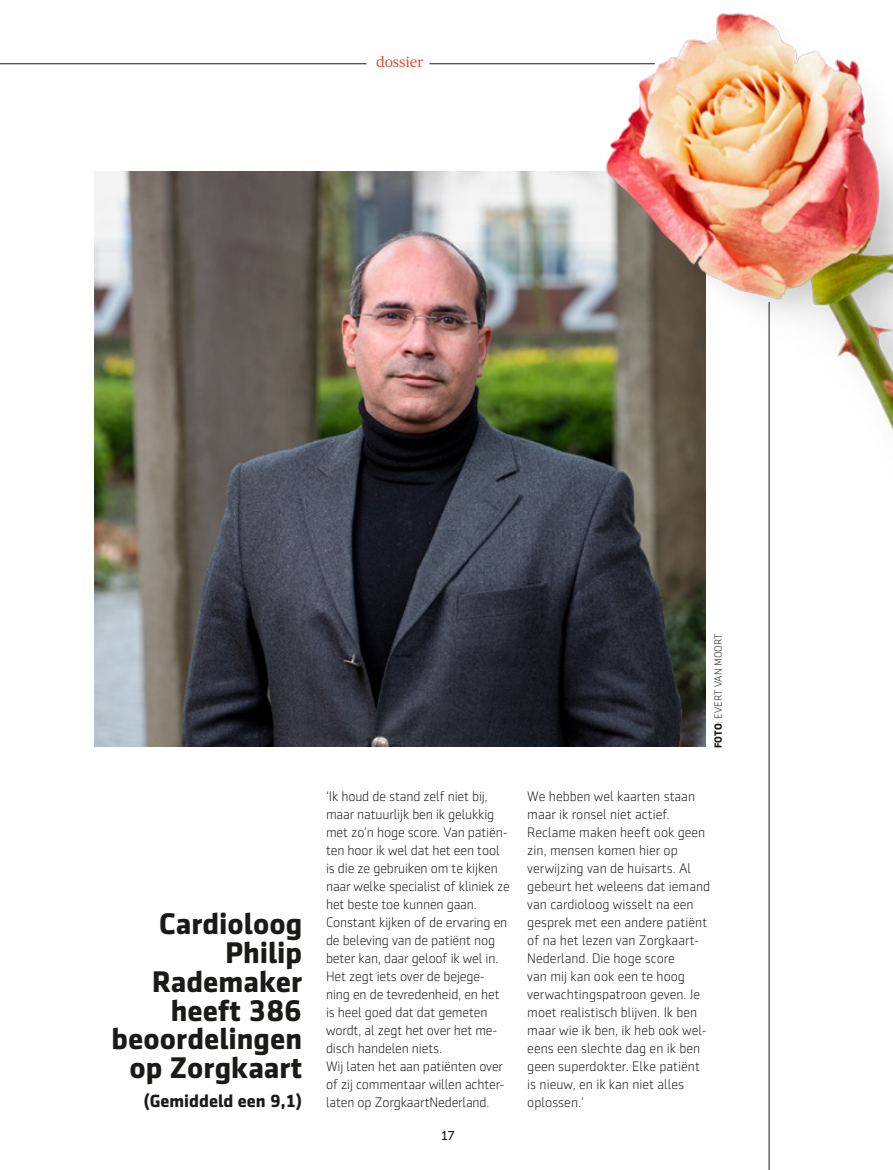
<style>
.page{position:relative;width:893px;height:1170px;background:#fff}
.page>*{position:absolute;margin:0;border:0;box-sizing:border-box;transform-origin:0 0}
.t1{font:700 30.15px/28.7px "Sentico Sans DT";color:#1a1a18;text-align:right}
.t2{font:700 17.85px "Sentico Sans DT";color:#1a1a18}
.t3{font:15px "Acta";letter-spacing:-.01em;color:#e84022}
.t4{font:300 13.95px/18px "Sentico Sans DT";letter-spacing:-.01em;color:#1a1a18}
.t5{font:12.75px "Museo Sans 500";color:#1a1a18}
.t6{font:300 10.5px "Sentico Sans DT";color:#1a1a18}
.s1{font-weight:700}
</style>
<div class="page">
<hr style="left:429px;top:63px;width:226px;height:1px;background:#1a1a18">
<hr style="left:0;top:63px;width:367px;height:1px;background:#1a1a18">
<hr style="left:769px;top:302px;width:1px;height:867px;background:#1a1a18">
<img style="left:95px;top:171px;width:611px;height:575px">
<img style="left:543px;top:13px;width:350px;height:698px">
<p class="t3" style="left:376px;top:53px;width:49px">dossier</p>
<h1 class="t1" style="left:112px;top:909px;width:192px">Cardioloog<br>Philip<br>Rademaker heeft 386 beoordelingen op Zorgkaart</h1>
<p class="t2" style="left:144px;top:1090px;width:159px">(Gemiddeld een 9,1)</p>
<p class="t6" style="left:713px;top:747px;width:116px;rotate:-90deg"><span class="s1">FOTO</span>: EVERT VAN MOORT</p>
<p class="t4" style="left:326px;top:787px;width:185px">‘Ik houd de stand zelf niet bij, maar natuurlijk ben ik gelukkig met zo’n hoge score. Van patiën&shy;ten hoor ik wel dat het een tool is die ze gebruiken om te kijken naar welke specialist of kliniek ze het beste toe kunnen gaan.<br>Constant kijken of de ervaring en de beleving van de patiënt nog beter kan, daar geloof ik wel in.<br>Het zegt iets over de bejege&shy;ning en de tevredenheid, en het is heel goed dat dat gemeten wordt, al zegt het over het me&shy;disch handelen niets.<br>Wij laten het aan patiënten over of zij commentaar willen achter&shy;laten op ZorgkaartNederland.</p>
<p class="t4" style="left:527px;top:787px;width:184px">We hebben wel kaarten staan maar ik ronsel niet actief.<br>Reclame maken heeft ook geen zin, mensen komen hier op verwijzing van de huisarts. Al gebeurt het weleens dat iemand van cardioloog wisselt na een gesprek met een andere patiënt of na het lezen van Zorgkaart-<br>Nederland. Die hoge score<br>van mij kan ook een te hoog verwachtingspatroon geven. Je moet realistisch blijven. Ik ben maar wie ik ben, ik heb ook wel&shy;eens een slechte dag en ik ben geen superdokter. Elke patiënt is nieuw, en ik kan niet alles oplossen.’</p>
<p class="t5" style="left:442px;top:1128px;width:14px">17</p>
</div>
